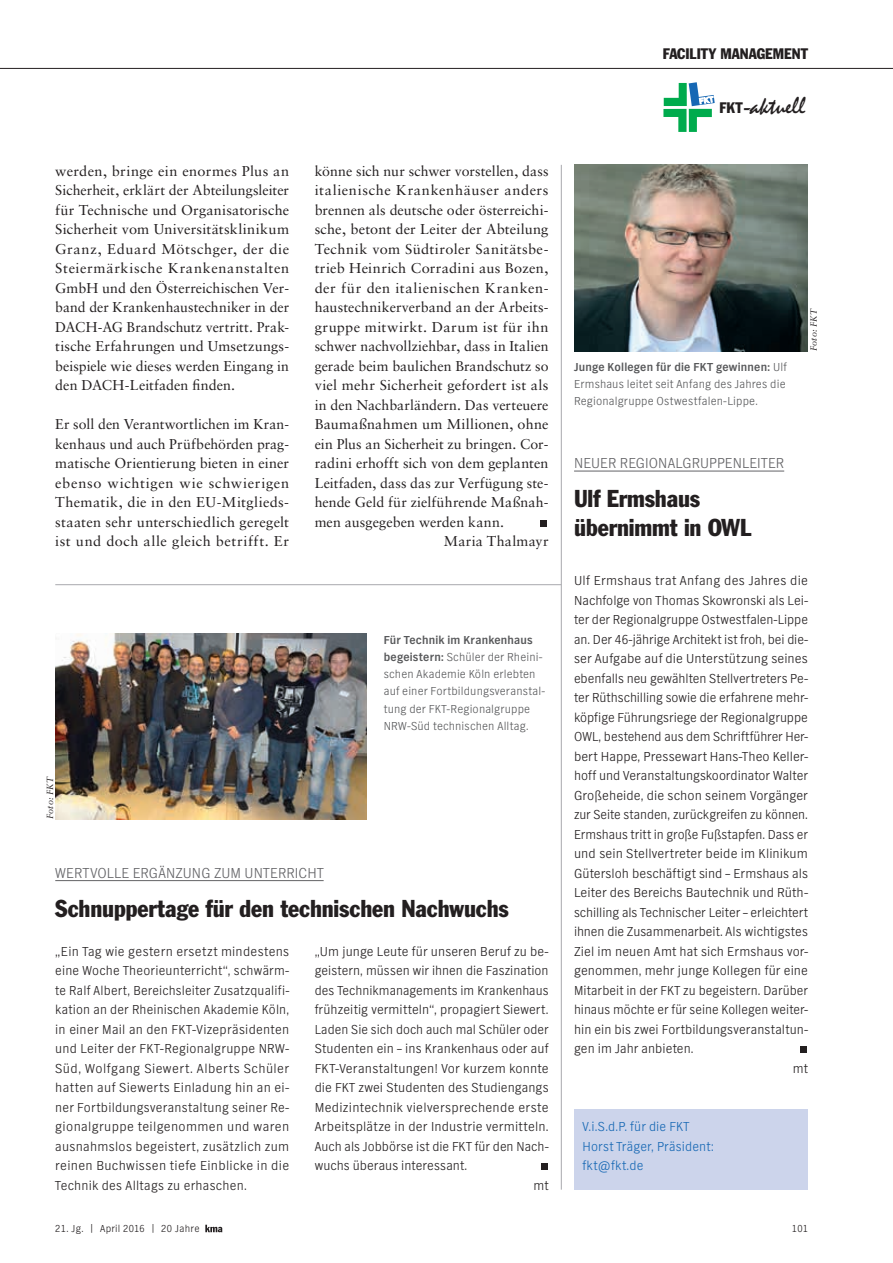
<style>
.page{position:relative;width:893px;height:1263px;background:#fff}
.page>*{position:absolute;margin:0;border:0;box-sizing:border-box;transform-origin:0 0}
.t1{font:25.05px "Mistral";letter-spacing:-.005em;color:#231f20}
.t2{font:condensed 24px/28.8px "Franklin Gothic";letter-spacing:-.005em;color:#231f20}
.t3{font:300 15px "TV Nord EFOP";letter-spacing:.01em;color:#636366}
.t4{font:condensed 15px "Franklin Gothic";color:#231f20}
.t5{font:14.25px/19.5px "Sabon LT Std";letter-spacing:.01em;color:#231f20;text-align:justify}
.t6{font:14.25px "Sabon LT Std";letter-spacing:.035em;color:#231f20}
.t7{font:14.25px "Sabon LT Std";letter-spacing:.04em;color:#231f20}
.t8{font:300 13.5px/19.5px "TV Nord EFOP";letter-spacing:.005em;color:#231f20;text-align:justify}
.t9{font:300 13.5px/19.5px "TV Nord EFOP";letter-spacing:.01em;color:#1768b4}
.t10{font:300 13.5px "TV Nord EFOP";letter-spacing:.025em;color:#231f20}
.t11{font:300 12px/17.2px "TV Nord EFOP";letter-spacing:.015em;color:#57585a}
.t12{font:300 10.5px "TV Nord EFOP";letter-spacing:.03em;color:#231f20}
.t13{font:italic 9px "Sabon LT Std";letter-spacing:.03em;color:#231f20}
.s1{font-weight:700}
.s2{font-family:"Franklin Gothic";font-stretch:condensed;font-size:15px}
</style>
<div class="page">
<hr style="left:0;top:68px;width:893px;height:1px;background:#231f20">
<svg style="left:205px;top:1225px;width:17px;height:7px"></svg>
<div style="left:574px;top:1109px;width:234px;height:81px;background:#ccd4eb"></div>
<svg style="left:663px;top:82px;width:52px;height:50px"></svg>
<hr style="left:574px;top:471px;width:210px;height:1px;background:#636366">
<div style="left:800px;top:1047px;width:7px;height:6px;background:#231f20"></div>
<img style="left:574px;top:165px;width:234px;height:186px">
<img style="left:55px;top:633px;width:312px;height:186px">
<svg style="left:541px;top:1164px;width:6px;height:6px"></svg>
<div style="left:540px;top:520px;width:7px;height:6px;background:#231f20"></div>
<hr style="left:55px;top:880px;width:269px;height:1px;background:#636366">
<hr style="left:55px;top:584px;width:506px;height:1px;background:#a8a9ad">
<hr style="left:561px;top:165px;width:1px;height:1025px;background:#a8a9ad">
<p class="t5" style="left:55px;top:161px;width:235px">werden, bringe ein enormes Plus an Sicherheit, erklärt der Abteilungsleiter für Technische und Organisatorische Sicherheit vom Universitätsklinikum Granz, Eduard Mötschger, der die Steiermärkische Krankenanstalten GmbH und den Österreichischen Ver&shy;band der Krankenhaustechniker in der DACH-AG Brandschutz vertritt. Prak&shy;tische Erfahrungen und Umsetzungs&shy;beispiele wie dieses werden Eingang in den DACH-Leitfaden finden.</p>
<p class="t5" style="left:55px;top:414px;width:235px">Er soll den Verantwortlichen im Kran&shy;kenhaus und auch Prüfbehörden prag&shy;matische Orientierung bieten in einer ebenso wichtigen wie schwierigen Thematik, die in den EU-Mitglieds&shy;staaten sehr unterschiedlich geregelt ist und doch alle gleich betrifft. Er</p>
<p class="t5" style="left:315px;top:161px;width:235px">könne sich nur schwer vorstellen, dass</p>
<p class="t7" style="left:315px;top:182px;width:235px">italienische Krankenhäuser anders</p>
<p class="t5" style="left:315px;top:200px;width:235px">brennen als deutsche oder österreichi-</p>
<p class="t5" style="left:315px;top:219px;width:235px">sche, betont der Leiter der Abteilung</p>
<p class="t5" style="left:315px;top:239px;width:235px">Technik vom Südtiroler Sanitätsbe-</p>
<p class="t5" style="left:315px;top:258px;width:235px">trieb Heinrich Corradini aus Bozen,</p>
<p class="t6" style="left:315px;top:279px;width:235px">der für den italienischen Kranken-</p>
<p class="t5" style="left:315px;top:297px;width:235px">haustechnikerverband an der Arbeits-</p>
<p class="t6" style="left:315px;top:318px;width:235px">gruppe mitwirkt. Darum ist für ihn</p>
<p class="t5" style="left:315px;top:336px;width:235px">schwer nachvollziehbar, dass in Italien</p>
<p class="t5" style="left:315px;top:356px;width:235px">gerade beim baulichen Brandschutz so</p>
<p class="t5" style="left:315px;top:375px;width:235px">viel mehr Sicherheit gefordert ist als</p>
<p class="t5" style="left:315px;top:395px;width:235px">in den Nachbarländern. Das verteuere</p>
<p class="t5" style="left:315px;top:414px;width:235px">Baumaßnahmen um Millionen, ohne</p>
<p class="t5" style="left:315px;top:434px;width:235px">ein Plus an Sicherheit zu bringen. Cor-</p>
<p class="t5" style="left:315px;top:453px;width:235px">radini erhofft sich von dem geplanten</p>
<p class="t5" style="left:315px;top:473px;width:235px">Leitfaden, dass das zur Verfügung ste-</p>
<p class="t5" style="left:315px;top:492px;width:235px">hende Geld für zielführende Maßnah-</p>
<p class="t5" style="left:315px;top:512px;width:191px">men ausgegeben werden kann.</p>
<p class="t5" style="left:444px;top:531px;width:106px">Maria Thalmayr</p>
<p class="t13" style="left:45px;top:819px;width:44px;rotate:-90deg">Foto: FKT</p>
<p class="t11" style="left:384px;top:631px;width:163px"><span class="s1">Für Technik im Krankenhaus begeistern:</span> Schüler der Rheini&shy;schen Akademie Köln erlebten auf einer Fortbildungsveranstal&shy;tung der FKT-Regionalgruppe<br>NRW-Süd technischen Alltag.</p>
<p class="t3" style="left:55px;top:864px;width:270px">WERTVOLLE ERGÄNZUNG ZUM UNTERRICHT</p>
<h2 class="t2" style="left:55px;top:894px;width:455px">Schnuppertage für den technischen Nachwuchs</h2>
<p class="t8" style="left:55px;top:942px;width:235px">„Ein Tag wie gestern ersetzt mindestens eine Woche Theorieunterricht“, schwärm&shy;te Ralf Albert, Bereichsleiter Zusatzqualifi&shy;kation an der Rheinischen Akademie Köln, in einer Mail an den FKT-Vizepräsidenten und Leiter der FKT-Regionalgruppe NRW-Süd, Wolfgang Siewert. Alberts Schüler hatten auf Siewerts Einladung hin an ei&shy;ner Fortbildungsveranstaltung seiner Re&shy;gionalgruppe teilgenommen und waren ausnahmslos begeistert, zusätzlich zum reinen Buchwissen tiefe Einblicke in die Technik des Alltags zu erhaschen.</p>
<p class="t8" style="left:315px;top:942px;width:235px">„Um junge Leute für unseren Beruf zu be-</p>
<p class="t8" style="left:315px;top:961px;width:235px">geistern, müssen wir ihnen die Faszination</p>
<p class="t8" style="left:315px;top:981px;width:235px">des Technikmanagements im Krankenhaus</p>
<p class="t8" style="left:315px;top:1000px;width:235px">frühzeitig vermitteln“, propagiert Siewert.</p>
<p class="t8" style="left:315px;top:1020px;width:235px">Laden Sie sich doch auch mal Schüler oder</p>
<p class="t8" style="left:315px;top:1039px;width:235px">Studenten ein – ins Krankenhaus oder auf</p>
<p class="t8" style="left:315px;top:1059px;width:235px">FKT-Veranstaltungen! Vor kurzem konnte</p>
<p class="t8" style="left:315px;top:1078px;width:235px">die FKT zwei Studenten des Studiengangs</p>
<p class="t10" style="left:315px;top:1100px;width:235px">Medizintechnik vielversprechende erste</p>
<p class="t8" style="left:315px;top:1117px;width:235px">Arbeitsplätze in der Industrie vermitteln.</p>
<p class="t8" style="left:315px;top:1137px;width:235px">Auch als Jobbörse ist die FKT für den Nach-</p>
<p class="t8" style="left:315px;top:1156px;width:154px">wuchs überaus interessant.</p>
<p class="t8" style="left:533px;top:1176px;width:17px">mt</p>
<p class="t4" style="left:663px;top:44px;width:147px">FACILITY MANAGEMENT</p>
<h1 class="t1" style="left:719px;top:91px;width:88px"><span class="s2">FKT –</span>aktuell</h1>
<p class="t11" style="left:574px;top:358px;width:214px;text-align:justify"><span class="s1">Junge Kollegen für die FKT gewinnen:</span> Ulf Ermshaus leitet seit Anfang des Jahres die Regionalgruppe Ostwestfalen-Lippe.</p>
<p class="t13" style="left:809px;top:351px;width:44px;rotate:-90deg">Foto: FKT</p>
<p class="t3" style="left:574px;top:455px;width:212px">NEUER REGIONALGRUPPENLEITER</p>
<h2 class="t2" style="left:574px;top:484px;width:179px">Ulf Ermshaus übernimmt in OWL</h2>
<p class="t8" style="left:574px;top:571px;width:235px">Ulf Ermshaus trat Anfang des Jahres die</p>
<p class="t8" style="left:574px;top:591px;width:235px">Nachfolge von Thomas Skowronski als Lei-</p>
<p class="t8" style="left:574px;top:610px;width:235px">ter der Regionalgruppe Ostwestfalen-Lippe</p>
<p class="t8" style="left:574px;top:630px;width:235px">an. Der 46-jährige Architekt ist froh, bei die-</p>
<p class="t8" style="left:574px;top:649px;width:235px">ser Aufgabe auf die Unterstützung seines</p>
<p class="t8" style="left:574px;top:669px;width:235px">ebenfalls neu gewählten Stellvertreters Pe-</p>
<p class="t8" style="left:574px;top:688px;width:235px">ter Rüthschilling sowie die erfahrene mehr-</p>
<p class="t8" style="left:574px;top:708px;width:235px">köpfige Führungsriege der Regionalgruppe</p>
<p class="t8" style="left:574px;top:727px;width:235px">OWL, bestehend aus dem Schriftführer Her-</p>
<p class="t8" style="left:574px;top:747px;width:235px">bert Happe, Pressewart Hans-Theo Keller-</p>
<p class="t8" style="left:574px;top:766px;width:235px">hoff und Veranstaltungskoordinator Walter</p>
<p class="t8" style="left:574px;top:786px;width:235px">Großeheide, die schon seinem Vorgänger</p>
<p class="t8" style="left:574px;top:805px;width:235px">zur Seite standen, zurückgreifen zu können.</p>
<p class="t8" style="left:574px;top:825px;width:235px">Ermshaus tritt in große Fußstapfen. Dass er</p>
<p class="t8" style="left:574px;top:844px;width:235px">und sein Stellvertreter beide im Klinikum</p>
<p class="t8" style="left:574px;top:864px;width:235px">Gütersloh beschäftigt sind – Ermshaus als</p>
<p class="t8" style="left:574px;top:883px;width:235px">Leiter des Bereichs Bautechnik und Rüth-</p>
<p class="t8" style="left:574px;top:903px;width:235px">schilling als Technischer Leiter – erleichtert</p>
<p class="t8" style="left:574px;top:922px;width:235px">ihnen die Zusammenarbeit. Als wichtigstes</p>
<p class="t8" style="left:574px;top:942px;width:235px">Ziel im neuen Amt hat sich Ermshaus vor-</p>
<p class="t8" style="left:574px;top:961px;width:235px">genommen, mehr junge Kollegen für eine</p>
<p class="t8" style="left:574px;top:981px;width:235px">Mitarbeit in der FKT zu begeistern. Darüber</p>
<p class="t8" style="left:574px;top:1000px;width:235px">hinaus möchte er für seine Kollegen weiter-</p>
<p class="t8" style="left:574px;top:1020px;width:235px">hin ein bis zwei Fortbildungsveranstaltun-</p>
<p class="t8" style="left:574px;top:1039px;width:121px">gen im Jahr anbieten.</p>
<p class="t8" style="left:793px;top:1059px;width:17px">mt</p>
<p class="t9" style="left:583px;top:1117px;width:132px">V.i.S.d.P. für die FKT<br>Horst Träger, Präsident: fkt@fkt.de</p>
<p class="t12" style="left:55px;top:1223px;width:146px">21. Jg. | April 2016 | 20 Jahre</p>
<p class="t12" style="left:792px;top:1223px;width:18px">101</p>
</div>
